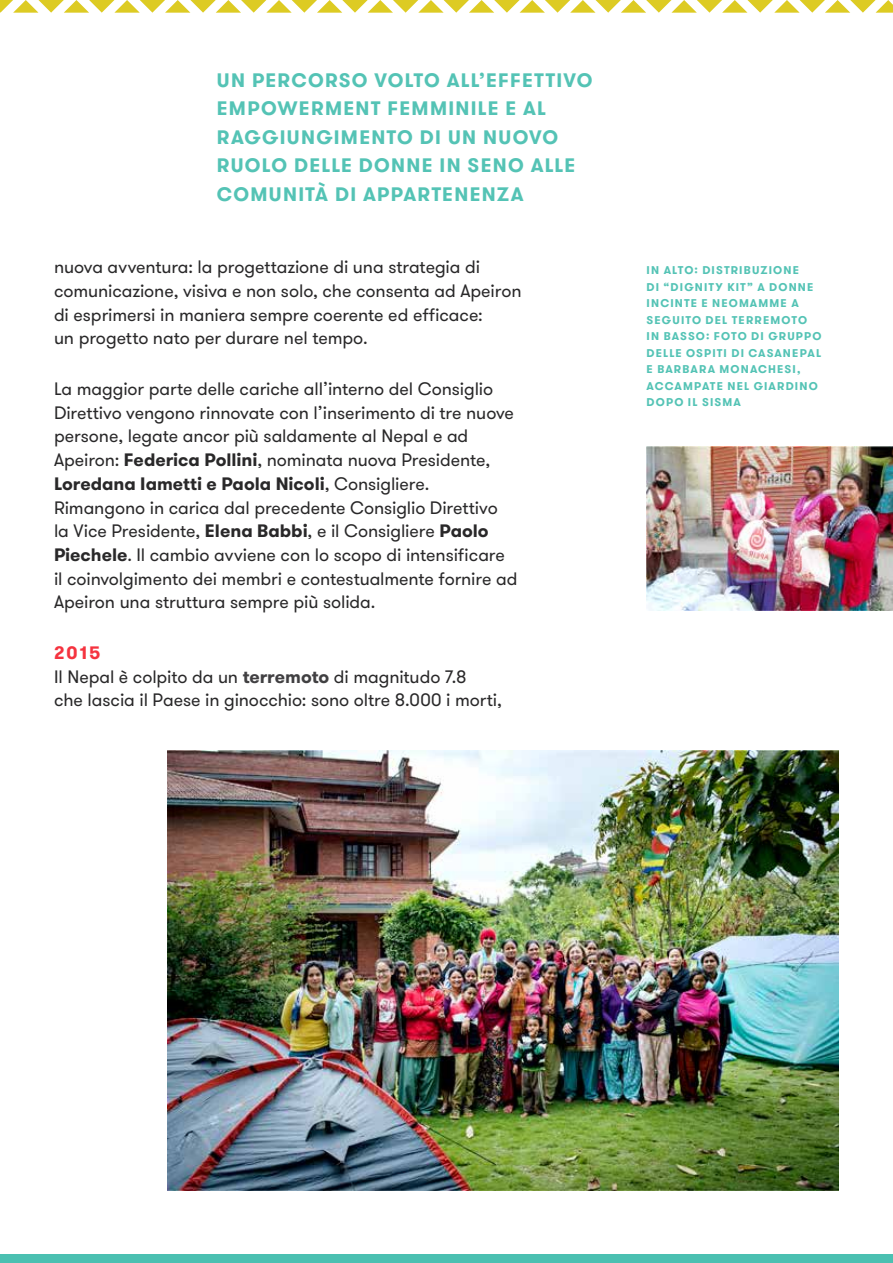
<style>
.page{position:relative;width:893px;height:1263px;background:#fff}
.page>*{position:absolute;margin:0;border:0;box-sizing:border-box;transform-origin:0 0}
.t1{font:700 19.5px/28.5px "GT Walsheim";letter-spacing:.065em;color:#54c3b5}
.t2{font:18px/23.7px "GT Walsheim";letter-spacing:-.005em;color:#292829}
.t3{font:700 11.25px/16.5px "GT Walsheim";letter-spacing:.1em;color:#54c3b5}
.s1{font-weight:700}
.s2{font-weight:700;color:#f5333f}
.s3{font-weight:700;color:#414042}
</style>
<div class="page">
<svg style="left:0;top:0;width:893px;height:13px"></svg>
<div style="left:0;top:1254px;width:893px;height:9px;background:#4bc0b1"></div>
<img style="left:647px;top:446px;width:246px;height:165px">
<img style="left:168px;top:750px;width:671px;height:440px">
<p class="t1" style="left:217px;top:66px;width:377px">UN PERCORSO VOLTO ALL’EFFETTIVO<br>EMPOWERMENT FEMMINILE E AL<br>RAGGIUNGIMENTO DI UN NUOVO<br>RUOLO DELLE DONNE IN SENO ALLE<br>COMUNITÀ DI APPARTENENZA</p>
<p class="t2" style="left:54px;top:256px;width:469px">nuova avventura: la progettazione di una strategia di comunicazione, visiva e non solo, che consenta ad Apeiron di esprimersi in maniera sempre coerente ed efficace:<br>un progetto nato per durare nel tempo.</p>
<p class="t2" style="left:54px;top:377px;width:465px">La maggior parte delle cariche all’interno del Consiglio Direttivo vengono rinnovate con l’inserimento di tre nuove persone, legate ancor più saldamente al Nepal e ad Apeiron: <span class="s1">Federica Pollini</span>, nominata nuova Presidente, <span class="s1">Loredana Iametti e Paola Nicoli</span>, Consigliere.<br>Rimangono in carica dal precedente Consiglio Direttivo<br>la Vice Presidente, <span class="s1">Elena Babbi</span>, e il Consigliere <span class="s1">Paolo Piechele</span>. Il cambio avviene con lo scopo di intensificare il coinvolgimento dei membri e contestualmente fornire ad Apeiron una struttura sempre più solida.</p>
<p class="t2" style="left:54px;top:641px;width:449px"><span class="s2">2015<br></span>Il Nepal è colpito da un <span class="s3">terremoto</span> di magnitudo 7.8<br>che lascia il Paese in ginocchio: sono oltre 8.000 i morti,</p>
<p class="t3" style="left:647px;top:262px;width:176px">IN ALTO: DISTRIBUZIONE<br>DI “DIGNITY KIT” A DONNE<br>INCINTE E NEOMAMME A<br>SEGUITO DEL TERREMOTO<br>IN BASSO: FOTO DI GRUPPO<br>DELLE OSPITI DI CASANEPAL<br>E BARBARA MONACHESI,<br>ACCAMPATE NEL GIARDINO<br>DOPO IL SISMA</p>
</div>
